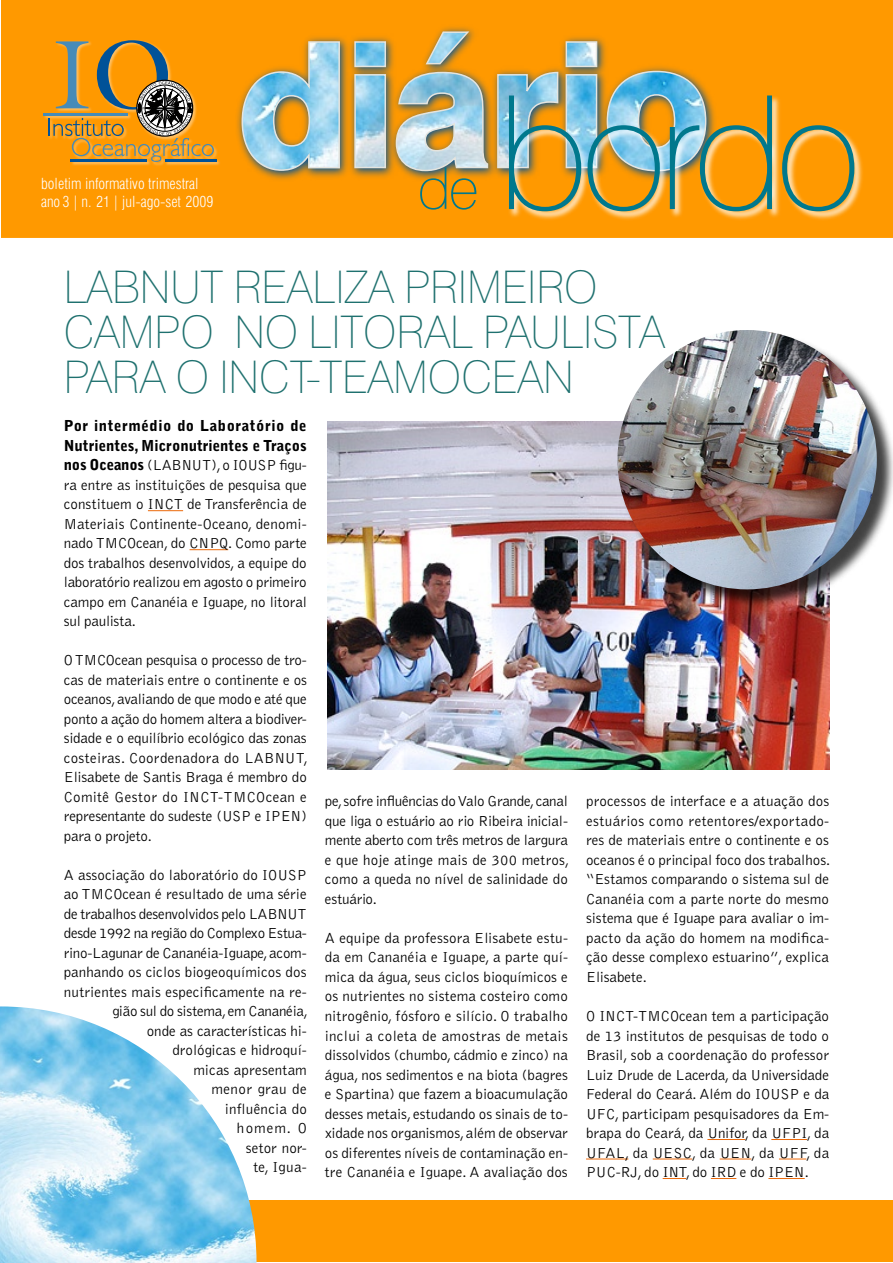
<style>
.page{position:relative;width:893px;height:1263px;background:#fff}
.page>*{position:absolute;margin:0;border:0;box-sizing:border-box;transform-origin:0 0}
.t1{font:100 45px/45px "Swiss 721 BT";letter-spacing:-.005em;color:#1f716f}
.t2{font:300 15px/19.5px "Bell Gothic";letter-spacing:-.005em;color:#000;text-align:justify}
.t3{font:300 condensed 15px/18px "Swiss 721 BT";color:#fff}
.s1{font-weight:900}
</style>
<div class="page">
<div style="left:1px;top:1px;width:891px;height:1261px;background:#f90"></div>
<svg style="left:237px;top:27px;width:471px;height:153px"></svg>
<svg style="left:241px;top:31px;width:466px;height:141px"></svg>
<svg style="left:420px;top:168px;width:56px;height:42px"></svg>
<div style="left:508px;top:94px;width:356px;height:127px;background:#fff;opacity:.8"></div>
<svg style="left:509px;top:96px;width:345px;height:115px"></svg>
<div style="left:0;top:238px;width:892px;height:961px;background:#fff"></div>
<img style="left:0;top:1006px;width:256px;height:257px">
<div style="left:42px;top:39px;width:180px;height:128px;background:#fff;opacity:.4"></div>
<hr style="left:44px;top:113px;width:84px;height:3px;background:#468bb8">
<hr style="left:165px;top:159px;width:52px;height:2px;background:#005298">
<svg style="left:48px;top:40px;width:166px;height:122px"></svg>
<hr style="left:148px;top:510px;width:35px;height:1px;background:#eb690a">
<hr style="left:190px;top:549px;width:38px;height:1px;background:#eb690a">
<hr style="left:707px;top:1139px;width:38px;height:1px;background:#eb690a">
<hr style="left:771px;top:1139px;width:36px;height:1px;background:#eb690a">
<hr style="left:586px;top:1159px;width:42px;height:1px;background:#eb690a">
<hr style="left:653px;top:1159px;width:39px;height:1px;background:#eb690a">
<hr style="left:720px;top:1159px;width:31px;height:1px;background:#eb690a">
<svg style="left:779px;top:1159px;width:27px;height:1px"></svg>
<svg style="left:663px;top:1178px;width:23px;height:1px"></svg>
<svg style="left:711px;top:1178px;width:25px;height:1px"></svg>
<hr style="left:768px;top:1178px;width:37px;height:1px;background:#eb690a">
<img style="left:327px;top:422px;width:502px;height:348px">
<div style="left:619px;top:331px;width:274px;height:279px;background:#000;opacity:.75"></div>
<img style="left:617px;top:330px;width:260px;height:259px;border-radius:50%">
<p class="t3" style="left:41px;top:175px;width:174px">boletim informativo trimestral ano 3 | n. 21 | jul-ago-set 2009</p>
<h1 class="t1" style="left:64px;top:264px;width:603px">LABNUT REALIZA PRIMEIRO<br>CAMPO NO LITORAL PAULISTA<br>PARA O INCT-TEAMOCEAN</h1>
<p class="t2" style="left:64px;top:417px;width:245px"><span class="s1">Por intermédio do Laboratório de Nutrientes, Micronutrientes e Traços nos Oceanos</span> (LABNUT), o IOUSP figu&shy;ra entre as instituições de pesquisa que constituem o INCT de Transferência de Materiais Continente-Oceano, denomi&shy;nado TMCOcean, do CNPQ. Como parte dos trabalhos desenvolvidos, a equipe do laboratório realizou em agosto o primeiro campo em Cananéia e Iguape, no litoral sul paulista.</p>
<p class="t2" style="left:64px;top:651px;width:246px">O TMCOcean pesquisa o processo de tro&shy;cas de materiais entre o continente e os oceanos, avaliando de que modo e até que ponto a ação do homem altera a biodiver&shy;sidade e o equilíbrio ecológico das zonas costeiras. Coordenadora do LABNUT, Elisabete de Santis Braga é membro do Comitê Gestor do INCT-TMCOcean e representante do sudeste (USP e IPEN) para o projeto.</p>
<p class="t2" style="left:64px;top:865px;width:246px;text-align:right">A associação do laboratório do IOUSP ao TMCOcean é resultado de uma série de trabalhos desenvolvidos pelo LABNUT desde 1992 na região do Complexo Estua&shy;rino-Lagunar de Cananéia-Iguape, acom&shy;panhando os ciclos biogeoquímicos dos nutrientes mais especificamente na re&shy;gião sul do sistema, em Cananéia,<br>onde as características hi-<br>drológicas e hidroquí-<br>micas apresentam<br>menor grau de<br>influência do<br>homem. O<br>setor nor-<br>te, Igua-</p>
<p class="t2" style="left:325px;top:792px;width:246px">pe, sofre influências do Valo Grande, canal que liga o estuário ao rio Ribeira inicial&shy;mente aberto com três metros de largura e que hoje atinge mais de 300 metros, como a queda no nível de salinidade do estuário.</p>
<p class="t2" style="left:325px;top:929px;width:245px">A equipe da professora Elisabete estu&shy;da em Cananéia e Iguape, a parte quí&shy;mica da água, seus ciclos bioquímicos e os nutrientes no sistema costeiro como nitrogênio, fósforo e silício. O trabalho inclui a coleta de amostras de metais dissolvidos (chumbo, cádmio e zinco) na água, nos sedimentos e na biota (bagres e Spartina) que fazem a bioacumulação desses metais, estudando os sinais de to&shy;xidade nos organismos, além de observar os diferentes níveis de contaminação en&shy;tre Cananéia e Iguape. A avaliação dos</p>
<p class="t2" style="left:586px;top:792px;width:246px">processos de interface e a atuação dos estuários como retentores/exportado&shy;res de materiais entre o continente e os oceanos é o principal foco dos trabalhos. “Estamos comparando o sistema sul de Cananéia com a parte norte do mesmo sistema que é Iguape para avaliar o im&shy;pacto da ação do homem na modifica&shy;ção desse complexo estuarino”, explica Elisabete.</p>
<p class="t2" style="left:586px;top:1007px;width:245px">O INCT-TMCOcean tem a participação de 13 institutos de pesquisas de todo o Brasil, sob a coordenação do professor Luiz Drude de Lacerda, da Universidade Federal do Ceará. Além do IOUSP e da UFC, participam pesquisadores da Em&shy;brapa do Ceará, da Unifor, da UFPI, da UFAL, da UESC, da UEN, da UFF, da PUC-RJ, do INT, do IRD e do IPEN.</p>
</div>
